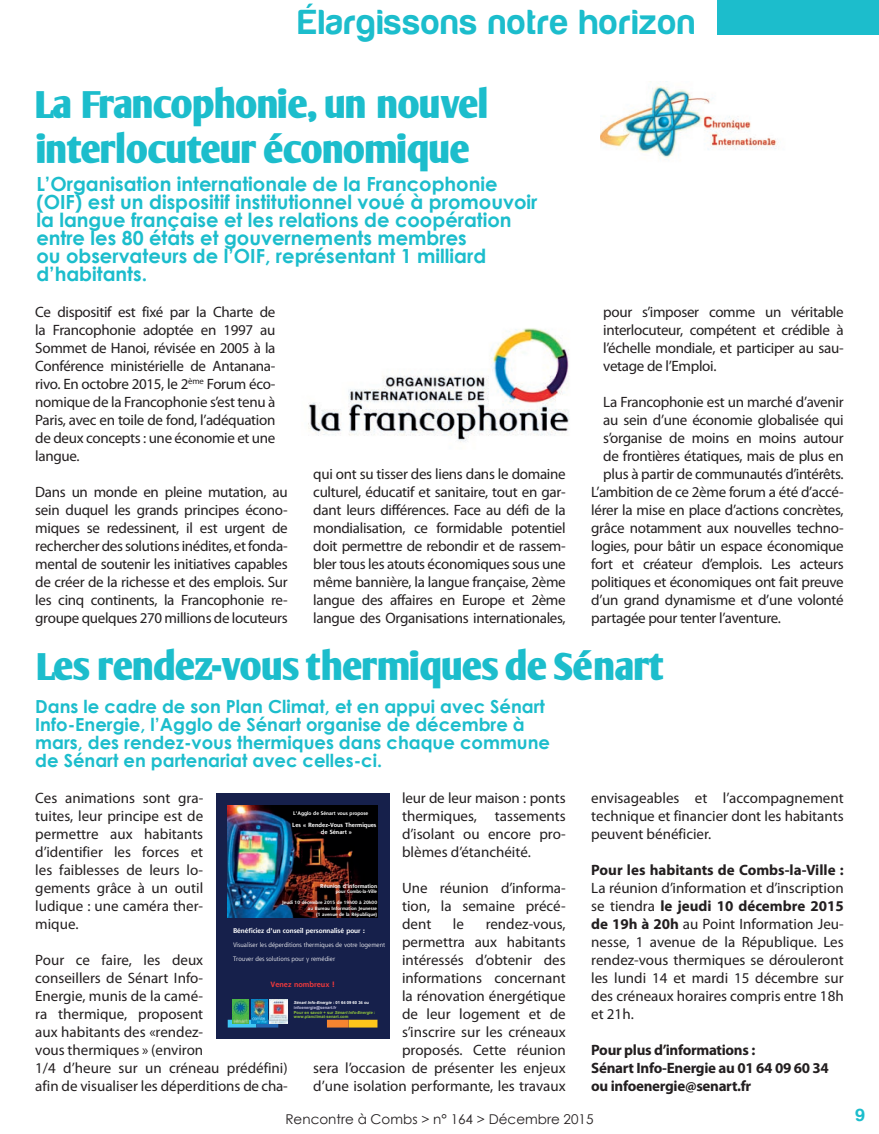
<style>
.page{position:relative;width:879px;height:1134px;background:#fff}
.page>*{position:absolute;margin:0;border:0;box-sizing:border-box;transform-origin:0 0}
.t1{font:700 37.5px/45px "Oli Jo";letter-spacing:-.065em;color:#1cbdcc}
.t2{font:36px "Harabara";letter-spacing:.05em;color:#1cbdcc}
.t3{font:700 19.5px/18px "Century Gothic";color:#1cbdcc}
.t4{font:700 18px/18px "Century Gothic";color:#1cbdcc}
.t5{font:18px "Harabara";color:#1cbdcc}
.t6{font:15px/18px "Myriad Pro";letter-spacing:-.01em;color:#231f20;text-align:justify}
.t7{font:700 15px/18px "Myriad Pro";letter-spacing:-.02em;color:#231f20}
.t8{font:700 15px "Myriad Pro";color:#231f20}
.t9{font:13.5px "Century Gothic";color:#231f20}
.t10{font:700 7.5px "Shannon";color:#ee393c}
.t11{font:700 6.6px "Shannon";color:#fff}
.t12{font:6.15px "Shannon";color:#fff}
.t13{font:700 5.85px/7.1px "Shannon";color:#fff}
.t14{font:700 5.4px "Shannon";color:#fff}
.t15{font:700 4.95px "Shannon";color:#fff}
.t16{font:700 4.5px/5.6px "Shannon";color:#fff;text-align:right}
.t17{font:700 4.2px/4.7px "Arial";color:#96c93c}
.s1{font-style:italic;color:#fff}
.s2{color:#fff}
.s3{color:#c0c0df}
.s4{font-style:italic}
.s5{font-weight:700}
</style>
<div class="page">
<div style="left:716px;top:0;width:162px;height:35px;background:#1cbdcc"></div>
<img style="left:600px;top:81px;width:177px;height:77px">
<img style="left:308px;top:328px;width:262px;height:115px">
<div style="left:216px;top:793px;width:173px;height:246px;background:#16204b"></div>
<img style="left:228px;top:805px;width:149px;height:112px">
<svg style="left:228px;top:1019px;width:149px;height:8px"></svg>
<img style="left:270px;top:999px;width:17px;height:24px">
<img style="left:232px;top:999px;width:16px;height:24px">
<img style="left:251px;top:999px;width:16px;height:24px">
<h2 class="t2" style="left:298px;top:3px;width:398px">Élargissons notre horizon</h2>
<h1 class="t1" style="left:35px;top:82px;width:456px">La Francophonie, un nouvel interlocuteur économique</h1>
<p class="t3" style="left:36px;top:174px;width:502px">L’Organisation internationale de la Francophonie (OIF) est un dispositif institutionnel voué à promouvoir la langue française et les relations de coopération entre les 80 états et gouvernements membres<br>ou observateurs de l’OIF, représentant 1 milliard d’habitants.</p>
<p class="t6" style="left:35px;top:303px;width:242px">Ce dispositif est fixé par la Charte de la Francophonie adoptée en 1997 au Sommet de Hanoi, révisée en 2005 à la Conférence ministérielle de Antanana&shy;rivo. En octobre 2015, le 2<sup>ème</sup> Forum éco&shy;nomique de la Francophonie s’est tenu à Paris, avec en toile de fond, l’adéquation de deux concepts : une économie et une langue.</p>
<p class="t6" style="left:35px;top:483px;width:254px">Dans un monde en pleine mutation, au sein duquel les grands principes écono&shy;miques se redessinent, il est urgent de rechercher des solutions inédites, et fonda&shy;mental de soutenir les initiatives capables de créer de la richesse et des emplois. Sur les cinq continents, la Francophonie re&shy;groupe quelques 270 millions de locuteurs</p>
<p class="t6" style="left:313px;top:465px;width:254px">qui ont su tisser des liens dans le domaine culturel, éducatif et sanitaire, tout en gar&shy;dant leurs différences. Face au défi de la mondialisation, ce formidable potentiel doit permettre de rebondir et de rassem&shy;bler tous les atouts économiques sous une même bannière, la langue française, 2ème langue des affaires en Europe et 2ème langue des Organisations internationales,</p>
<p class="t6" style="left:603px;top:303px;width:242px">pour s’imposer comme un véritable interlocuteur, compétent et crédible à l’échelle mondiale, et participer au sau&shy;vetage de l’Emploi.</p>
<p class="t6" style="left:603px;top:393px;width:242px">La Francophonie est un marché d’avenir</p>
<p class="t6" style="left:603px;top:411px;width:242px">au sein d’une économie globalisée qui</p>
<p class="t6" style="left:603px;top:429px;width:242px">s’organise de moins en moins autour</p>
<p class="t6" style="left:603px;top:447px;width:242px">de frontières étatiques, mais de plus en</p>
<p class="t6" style="left:603px;top:465px;width:242px">plus à partir de communautés d’intérêts.</p>
<p class="t6" style="left:591px;top:483px;width:254px">L’ambition de ce 2ème forum a été d’accé-</p>
<p class="t6" style="left:591px;top:501px;width:254px">lérer la mise en place d’actions concrètes,</p>
<p class="t6" style="left:591px;top:519px;width:254px">grâce notamment aux nouvelles techno-</p>
<p class="t6" style="left:591px;top:537px;width:254px">logies, pour bâtir un espace économique</p>
<p class="t6" style="left:591px;top:555px;width:254px">fort et créateur d’emplois. Les acteurs</p>
<p class="t6" style="left:591px;top:573px;width:254px">politiques et économiques ont fait preuve</p>
<p class="t6" style="left:591px;top:591px;width:254px">d’un grand dynamisme et d’une volonté</p>
<p class="t6" style="left:591px;top:609px;width:191px">partagée pour tenter l’aventure.</p>
<h1 class="t1" style="left:36px;top:644px;width:629px">Les rendez-vous thermiques de Sénart</h1>
<p class="t4" style="left:35px;top:696px;width:516px">Dans le cadre de son Plan Climat, et en appui avec Sénart Info-Energie, l’Agglo de Sénart organise de décembre à mars, des rendez-vous thermiques dans chaque commune de Sénart en partenariat avec celles-ci.</p>
<p class="t6" style="left:402px;top:789px;width:165px">leur de leur maison : ponts thermiques, tassements d’isolant ou encore pro&shy;blèmes d’étanchéité.</p>
<p class="t6" style="left:402px;top:879px;width:165px">Une réunion d’informa&shy;tion, la semaine précé&shy;dent</p>
<p class="t6" style="left:35px;top:789px;width:169px">Ces animations sont gra&shy;tuites, leur principe est de permettre aux habitants d’identifier les forces et les faiblesses de leurs lo&shy;gements grâce à un outil ludique : une caméra ther&shy;mique.</p>
<p class="t6" style="left:35px;top:951px;width:254px;text-align:left">Pour ce faire, les deux<br>conseillers de Sénart Info-<br>Energie, munis de la camé-<br>ra thermique, proposent<br>aux habitants des «rendez-<br>vous thermiques » (environ<br>1/4 d’heure sur un créneau prédéfini) afin de visualiser les déperditions de cha-</p>
<p class="t15" style="left:293px;top:811px;width:76px">L'Agglo de Sénart vous propose</p>
<p class="t13" style="left:321px;top:821px;width:57px;text-indent:-29px">Les « Rendez-Vous Thermiques de Sénart »</p>
<p class="t14" style="left:320px;top:883px;width:58px">Réunion d'information</p>
<p class="t16" style="left:336px;top:889px;width:43px">pour Combs-la-Ville</p>
<p class="t16" style="left:282px;top:900px;width:96px">Jeudi 10 décembre 2015 de 19h00 à 20h00 au Bureau Information Jeunesse<br>(1 avenue de la République)</p>
<p class="t11" style="left:233px;top:928px;width:134px">Bénéficiez d'un conseil personnalisé pour :</p>
<p class="t12" style="left:233px;top:942px;width:154px">Visualiser les déperditions thermiques de votre logement</p>
<p class="t12" style="left:233px;top:956px;width:104px">Trouver des solutions pour y remédier</p>
<p class="t6" style="left:313px;top:915px;width:254px;text-align:right">rendez-vous,<br>permettra aux habitants<br>intéressés d’obtenir des<br>informations concernant<br>la rénovation énergétique<br>de leur logement et de<br>s’inscrire sur les créneaux<br>proposés. Cette réunion<br>sera l’occasion de présenter les enjeux d’une isolation performante, les travaux</p>
<p class="t6" style="left:453px;top:915px;width:13px">le</p>
<p class="t10" style="left:270px;top:981px;width:66px">Venez nombreux !</p>
<p class="t17" style="left:294px;top:1000px;width:83px"><span class="s1">Sénart Info-Energie</span> <span class="s2">: 01 64 09 60 34 ou </span><span class="s3">infoenergie@senart.fr<br></span>Pour en savoir + sur <span class="s4">Sénart Info-Energie</span> : www.planclimat-senart.com</p>
<p class="t6" style="left:591px;top:789px;width:254px">envisageables et l’accompagnement technique et financier dont les habitants peuvent bénéficier.</p>
<p class="t8" style="left:591px;top:861px;width:254px">Pour les habitants de Combs-la-Ville :</p>
<p class="t6" style="left:591px;top:879px;width:254px">La réunion d’information et d’inscription se tiendra <span class="s5">le jeudi 10 décembre 2015 de 19h à 20h</span> au Point Information Jeu&shy;nesse, 1 avenue de la République. Les rendez-vous thermiques se dérouleront les lundi 14 et mardi 15 décembre sur des créneaux horaires compris entre 18h et 21h.</p>
<p class="t7" style="left:591px;top:1041px;width:239px">Pour plus d’informations :<br>Sénart Info-Energie au 01 64 09 60 34 ou infoenergie@senart.fr</p>
<p class="t9" style="left:285px;top:1110px;width:309px">Rencontre à Combs &gt; n° 164 &gt; Décembre 2015</p>
<p class="t5" style="left:855px;top:1105px;width:11px">9</p>
</div>
